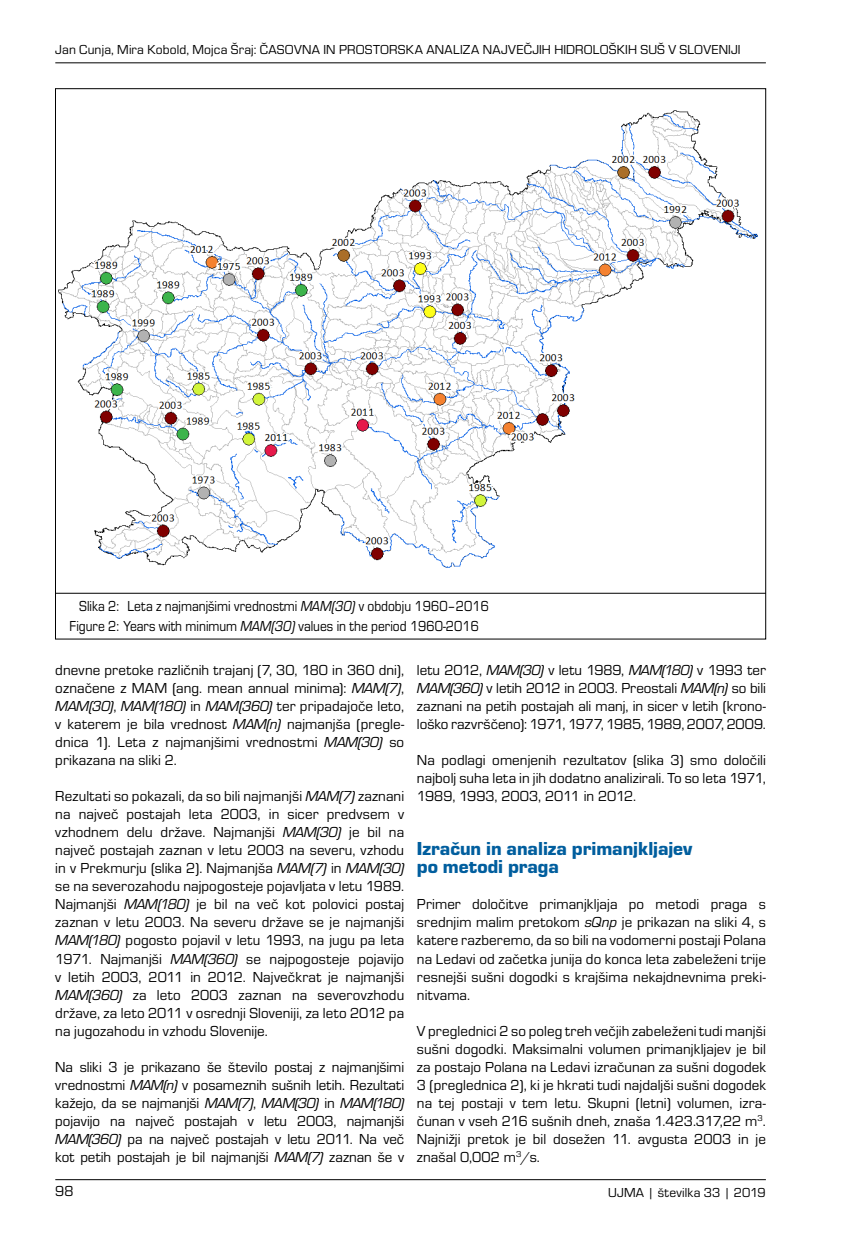
<style>
.page{position:relative;width:851px;height:1234px;background:#fff}
.page>*{position:absolute;margin:0;border:0;box-sizing:border-box;transform-origin:0 0}
.t1{font:900 19.5px/18px "Eurostile";color:#005e9e}
.t2{font:15px/18px "Eurostile";letter-spacing:.005em;color:#000;text-align:justify}
.t3{font:15px/20px "Eurostile";letter-spacing:.005em;color:#000;scale:.9 1}
.t4{font:13.5px "Eurostile";letter-spacing:.015em;color:#000}
.s1{font-style:italic}
</style>
<div class="page">
<hr style="left:55px;top:1178px;width:710px;height:1px;background:#000">
<hr style="left:55px;top:62px;width:710px;height:1px;background:#000">
<img style="left:58px;top:110px;width:700px;height:458px">
<hr style="left:55px;top:593px;width:710px;height:1px;background:#000">
<p class="t4" style="left:55px;top:42px;width:686px">Jan Cunja, Mira Kobold, Mojca Šraj: ČASOVNA IN PROSTORSKA ANALIZA NAJVEČJIH HIDROLOŠKIH SUŠ V SLOVENIJI</p>
<p class="t3" style="left:70px;top:596px;width:467px;text-indent:10px">Slika 2: Leta z najmanjšimi vrednostmi <span class="s1">MAM(30)</span> v obdobju 1960–2016<br>Figure 2: Years with minimum <span class="s1">MAM(30)</span> values in the period 1960-2016</p>
<p class="t2" style="left:55px;top:661px;width:350px">dnevne pretoke različnih trajanj (7, 30, 180 in 360 dni), označene z MAM (ang. mean annual minima): <span class="s1">MAM(7)</span>, <span class="s1">MAM(30)</span>, <span class="s1">MAM(180)</span> in <span class="s1">MAM(360)</span> ter pripadajoče leto, v katerem je bila vrednost <span class="s1">MAM(n)</span> najmanjša (pregle&shy;dnica 1). Leta z najmanjšimi vrednostmi <span class="s1">MAM(30)</span> so prikazana na sliki 2.</p>
<p class="t2" style="left:55px;top:787px;width:350px">Rezultati so pokazali, da so bili najmanjši <span class="s1">MAM(7)</span> zaznani na največ postajah leta 2003, in sicer predvsem v vzhodnem delu države. Najmanjši <span class="s1">MAM(30)</span> je bil na največ postajah zaznan v letu 2003 na severu, vzhodu in v Prekmurju (slika 2). Najmanjša <span class="s1">MAM(7)</span> in <span class="s1">MAM(30) </span>se na severozahodu najpogosteje pojavljata v letu 1989.<br>Najmanjši <span class="s1">MAM(180)</span> je bil na več kot polovici postaj zaznan v letu 2003. Na severu države se je najmanjši <span class="s1">MAM(180)</span> pogosto pojavil v letu 1993, na jugu pa leta 1971. Najmanjši <span class="s1">MAM(360)</span> se najpogosteje pojavijo v letih 2003, 2011 in 2012. Največkrat je najmanjši <span class="s1">MAM(360)</span> za leto 2003 zaznan na severovzhodu države, za leto 2011 v osrednji Sloveniji, za leto 2012 pa na jugozahodu in vzhodu Slovenije.</p>
<p class="t2" style="left:55px;top:1057px;width:350px">Na sliki 3 je prikazano še število postaj z najmanjšimi vrednostmi <span class="s1">MAM(n)</span> v posameznih sušnih letih. Rezultati kažejo, da se najmanjši <span class="s1">MAM(7)</span>, <span class="s1">MAM(30)</span> in <span class="s1">MAM(180) </span>pojavijo na največ postajah v letu 2003, najmanjši <span class="s1">MAM(360)</span> pa na največ postajah v letu 2011. Na več kot petih postajah je bil najmanjši <span class="s1">MAM(7)</span> zaznan še v</p>
<p class="t2" style="left:417px;top:661px;width:350px">letu 2012, <span class="s1">MAM(30)</span> v letu 1989, <span class="s1">MAM(180)</span> v 1993 ter <span class="s1">MAM(360)</span> v letih 2012 in 2003. Preostali <span class="s1">MAM(n)</span> so bili zaznani na petih postajah ali manj, in sicer v letih (krono&shy;loško razvrščeno): 1971, 1977, 1985, 1989, 2007, 2009.</p>
<p class="t2" style="left:417px;top:751px;width:350px">Na podlagi omenjenih rezultatov (slika 3) smo določili najbolj suha leta in jih dodatno analizirali. To so leta 1971, 1989, 1993, 2003, 2011 in 2012.</p>
<h1 class="t1" style="left:417px;top:840px;width:277px">Izračun in analiza primanjkljajev po metodi praga</h1>
<p class="t2" style="left:417px;top:895px;width:350px">Primer določitve primanjkljaja po metodi praga s srednjim malim pretokom <span class="s1">sQnp</span> je prikazan na sliki 4, s katere razberemo, da so bili na vodomerni postaji Polana na Ledavi od začetka junija do konca leta zabeleženi trije resnejši sušni dogodki s krajšima nekajdnevnima preki&shy;nitvama.</p>
<p class="t2" style="left:417px;top:1021px;width:350px">V preglednici 2 so poleg treh večjih zabeleženi tudi manjši sušni dogodki. Maksimalni volumen primanjkljajev je bil za postajo Polana na Ledavi izračunan za sušni dogodek 3 (preglednica 2), ki je hkrati tudi najdaljši sušni dogodek na tej postaji v tem letu. Skupni (letni) volumen, izra&shy;čunan v vseh 216 sušnih dneh, znaša 1.423.317,22 m<sup>3</sup>.<br>Najnižji pretok je bil dosežen 11. avgusta 2003 in je znašal 0,002 m<sup>3</sup>/s.</p>
<p class="t2" style="left:55px;top:1182px;width:20px">98</p>
<p class="t4" style="left:608px;top:1184px;width:159px">UJMA | številka 33 | 2019</p>
</div>
